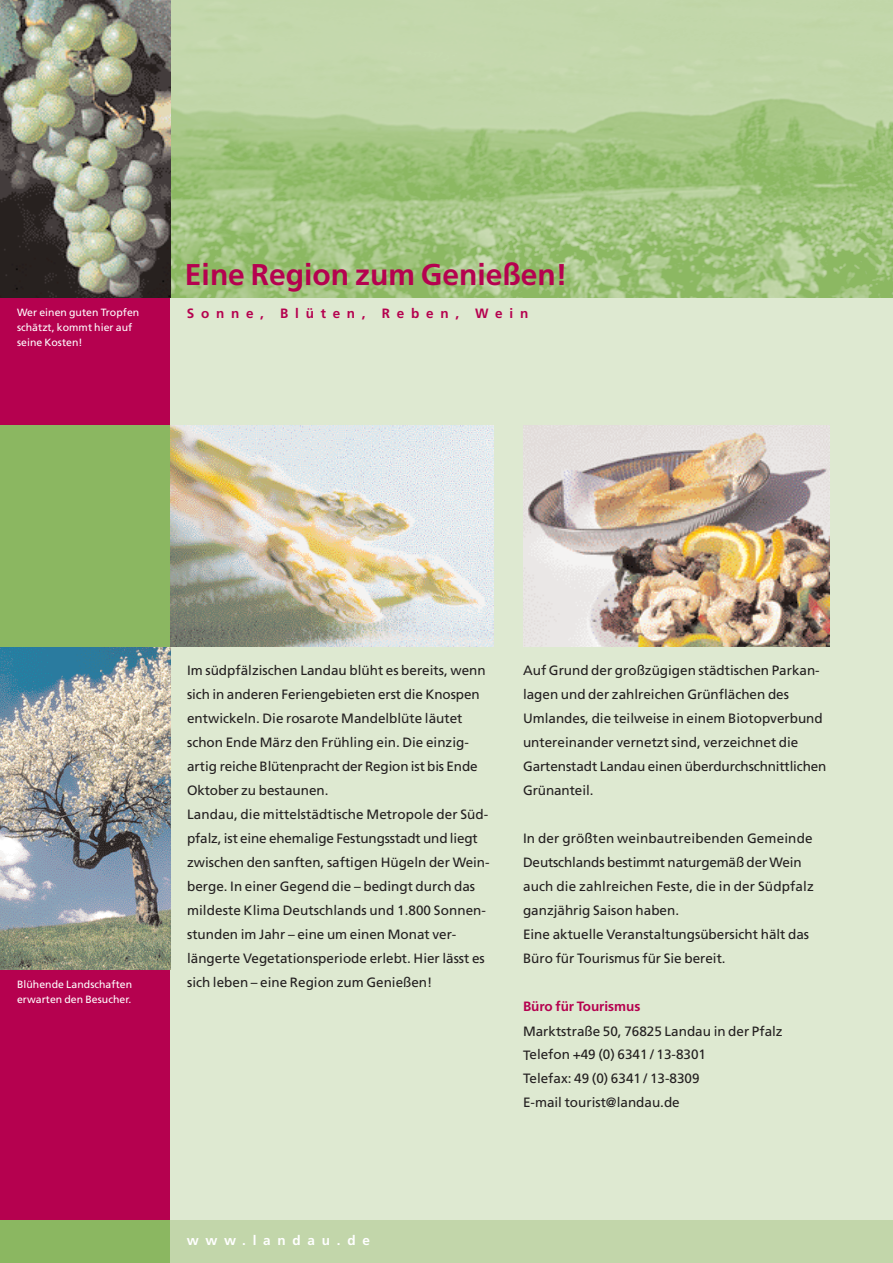
<style>
.page{position:relative;width:893px;height:1263px;background:#fff}
.page>*{position:absolute;margin:0;border:0;box-sizing:border-box;transform-origin:0 0}
.t1{font:700 30px "Frutiger";color:#b5014f}
.t2{font:13.5px/24px "Frutiger";color:#231f20}
.t3{font:700 13.5px "Frutiger";letter-spacing:.5em;color:#b5014f}
.t4{font:700 13.5px "Frutiger";color:#b5014f}
.t5{font:700 13.5px "Frutiger";letter-spacing:.5em;color:#fff}
.t6{font:10.5px/15px "Frutiger";letter-spacing:.005em;color:#fff}
</style>
<div class="page">
<div style="left:0;top:0;width:170px;height:1263px;background:#b5014f"></div>
<div style="left:170px;top:298px;width:723px;height:965px;background:#dee9d1"></div>
<img style="left:170px;top:0;width:723px;height:298px">
<img style="left:0;top:646px;width:170px;height:323px">
<div style="left:170px;top:1220px;width:723px;height:43px;background:#c2d6aa"></div>
<div style="left:0;top:1220px;width:170px;height:43px;background:#8bb761"></div>
<div style="left:0;top:425px;width:170px;height:221px;background:#8bb761"></div>
<img style="left:0;top:0;width:170px;height:298px">
<img style="left:523px;top:425px;width:306px;height:221px">
<img style="left:170px;top:425px;width:323px;height:221px">
<p class="t6" style="left:17px;top:306px;width:124px">Wer einen guten Tropfen schätzt, kommt hier auf seine Kosten!</p>
<h1 class="t1" style="left:185px;top:262px;width:384px">Eine Region zum Genießen!</h1>
<p class="t3" style="left:187px;top:307px;width:343px">Sonne, Blüten, Reben, Wein</p>
<p class="t6" style="left:17px;top:978px;width:117px">Blühende Landschaften erwarten den Besucher.</p>
<p class="t2" style="left:187px;top:660px;width:304px">Im südpfälzischen Landau blüht es bereits, wenn sich in anderen Feriengebieten erst die Knospen entwickeln. Die rosarote Mandelblüte läutet schon Ende März den Frühling ein. Die einzig&shy;artig reiche Blütenpracht der Region ist bis Ende Oktober zu bestaunen.<br>Landau, die mittelstädtische Metropole der Süd&shy;pfalz, ist eine ehemalige Festungsstadt und liegt zwischen den sanften, saftigen Hügeln der Wein&shy;berge. In einer Gegend die – bedingt durch das mildeste Klima Deutschlands und 1.800 Sonnen&shy;stunden im Jahr – eine um einen Monat ver&shy;längerte Vegetationsperiode erlebt. Hier lässt es sich leben – eine Region zum Genießen!</p>
<p class="t2" style="left:523px;top:660px;width:305px">Auf Grund der großzügigen städtischen Parkan&shy;lagen und der zahlreichen Grünflächen des Umlandes, die teilweise in einem Biotopverbund untereinander vernetzt sind, verzeichnet die Gartenstadt Landau einen überdurchschnittlichen Grünanteil.</p>
<p class="t2" style="left:523px;top:828px;width:292px">In der größten weinbautreibenden Gemeinde Deutschlands bestimmt naturgemäß der Wein auch die zahlreichen Feste, die in der Südpfalz ganzjährig Saison haben.<br>Eine aktuelle Veranstaltungsübersicht hält das Büro für Tourismus für Sie bereit.</p>
<p class="t4" style="left:523px;top:1001px;width:119px">Büro für Tourismus</p>
<p class="t2" style="left:523px;top:1020px;width:261px">Marktstraße 50, 76825 Landau in der Pfalz<br>Telefon +49 (0) 6341 / 13-8301<br>Telefax: 49 (0) 6341 / 13-8309<br>E-mail tourist@landau.de</p>
<p class="t5" style="left:187px;top:1235px;width:185px">www.landau.de</p>
</div>
